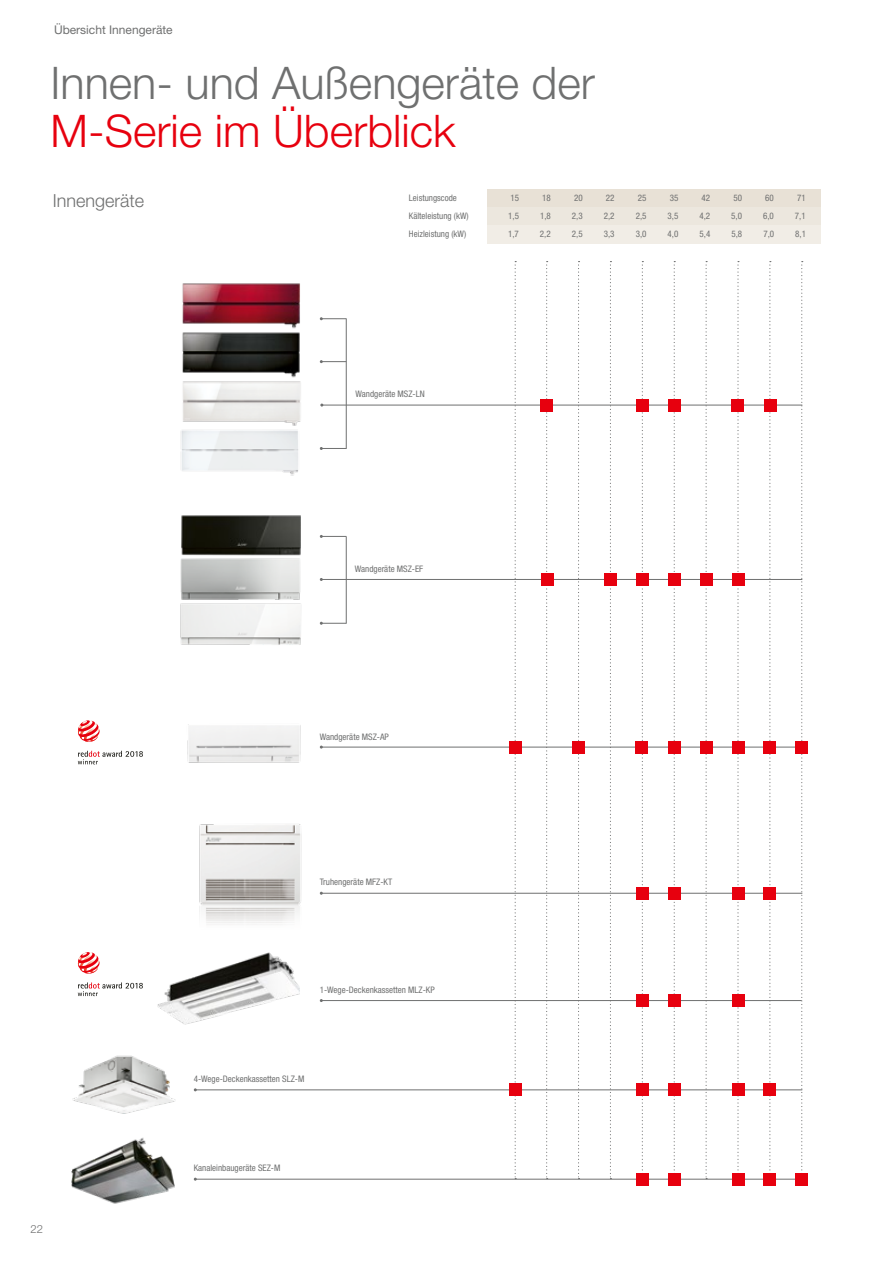
<style>
.page{position:relative;width:893px;height:1263px;background:#fff}
.page>*{position:absolute;margin:0;border:0;box-sizing:border-box;transform-origin:0 0}
.t1{font:300 45px "Helvetica Neue LT Pro";color:#6f7070}
.t2{font:300 45px "Helvetica Neue LT Pro";color:#e7000e}
.t3{font:300 18px "Helvetica Neue LT Pro";color:#6f7070}
.t4{font:12px "Helvetica Neue LT Pro";color:#6f7070}
.t5{font:300 11.25px "Helvetica Neue LT Pro";color:#6f7070}
.t6{font:condensed 9px "Helvetica Neue LT Pro";color:#6f7070}
</style>
<div class="page">
<img style="left:157px;top:952px;width:143px;height:73px">
<img style="left:187px;top:724px;width:114px;height:39px">
<img style="left:181px;top:515px;width:119px;height:41px">
<svg style="left:578px;top:261px;width:1px;height:918px"></svg>
<svg style="left:546px;top:261px;width:2px;height:918px"></svg>
<svg style="left:610px;top:261px;width:1px;height:918px"></svg>
<svg style="left:642px;top:261px;width:1px;height:910px"></svg>
<svg style="left:674px;top:261px;width:1px;height:910px"></svg>
<svg style="left:705px;top:261px;width:2px;height:918px"></svg>
<svg style="left:737px;top:261px;width:2px;height:910px"></svg>
<svg style="left:769px;top:261px;width:2px;height:910px"></svg>
<svg style="left:801px;top:261px;width:2px;height:910px"></svg>
<svg style="left:515px;top:261px;width:1px;height:918px"></svg>
<hr style="left:195px;top:1179px;width:607px;height:1px;background:#6f7070">
<div style="left:636px;top:1173px;width:13px;height:12px;background:#e7000e"></div>
<div style="left:668px;top:1173px;width:13px;height:12px;background:#e7000e"></div>
<div style="left:764px;top:1173px;width:12px;height:12px;background:#e7000e"></div>
<div style="left:795px;top:1173px;width:13px;height:12px;background:#e7000e"></div>
<div style="left:732px;top:1173px;width:12px;height:12px;background:#e7000e"></div>
<hr style="left:321px;top:579px;width:481px;height:1px;background:#6f7070">
<svg style="left:320px;top:535px;width:26px;height:3px"></svg>
<svg style="left:320px;top:622px;width:26px;height:3px"></svg>
<hr style="left:346px;top:536px;width:1px;height:88px;background:#6f7070">
<div style="left:604px;top:573px;width:13px;height:13px;background:#e7000e"></div>
<svg style="left:320px;top:360px;width:26px;height:3px"></svg>
<svg style="left:320px;top:447px;width:26px;height:3px"></svg>
<hr style="left:346px;top:318px;width:1px;height:131px;background:#6f7070">
<div style="left:636px;top:573px;width:13px;height:13px;background:#e7000e"></div>
<div style="left:668px;top:573px;width:13px;height:13px;background:#e7000e"></div>
<div style="left:700px;top:573px;width:12px;height:13px;background:#e7000e"></div>
<div style="left:732px;top:573px;width:12px;height:13px;background:#e7000e"></div>
<hr style="left:321px;top:747px;width:481px;height:1px;background:#6f7070">
<div style="left:572px;top:741px;width:13px;height:13px;background:#e7000e"></div>
<div style="left:541px;top:573px;width:13px;height:13px;background:#e7000e"></div>
<div style="left:635px;top:741px;width:13px;height:13px;background:#e7000e"></div>
<div style="left:509px;top:741px;width:13px;height:13px;background:#e7000e"></div>
<div style="left:700px;top:741px;width:12px;height:13px;background:#e7000e"></div>
<hr style="left:321px;top:1000px;width:480px;height:1px;background:#6f7070">
<div style="left:636px;top:994px;width:13px;height:13px;background:#e7000e"></div>
<div style="left:668px;top:994px;width:13px;height:13px;background:#e7000e"></div>
<div style="left:732px;top:994px;width:12px;height:13px;background:#e7000e"></div>
<hr style="left:195px;top:1089px;width:607px;height:1px;background:#6f7070">
<div style="left:636px;top:1083px;width:13px;height:13px;background:#e7000e"></div>
<div style="left:509px;top:1083px;width:13px;height:13px;background:#e7000e"></div>
<div style="left:668px;top:1083px;width:13px;height:13px;background:#e7000e"></div>
<div style="left:732px;top:1083px;width:12px;height:13px;background:#e7000e"></div>
<hr style="left:321px;top:893px;width:481px;height:1px;background:#6f7070">
<div style="left:636px;top:887px;width:13px;height:12px;background:#e7000e"></div>
<div style="left:668px;top:887px;width:13px;height:12px;background:#e7000e"></div>
<div style="left:732px;top:887px;width:12px;height:12px;background:#e7000e"></div>
<div style="left:764px;top:887px;width:12px;height:12px;background:#e7000e"></div>
<div style="left:732px;top:741px;width:12px;height:13px;background:#e7000e"></div>
<div style="left:764px;top:741px;width:12px;height:13px;background:#e7000e"></div>
<div style="left:795px;top:741px;width:13px;height:13px;background:#e7000e"></div>
<img style="left:199px;top:824px;width:103px;height:99px">
<div style="left:764px;top:1083px;width:12px;height:13px;background:#e7000e"></div>
<svg style="left:320px;top:317px;width:26px;height:3px"></svg>
<hr style="left:322px;top:405px;width:480px;height:1px;background:#6f7070">
<img style="left:182px;top:283px;width:118px;height:32px">
<img style="left:182px;top:315px;width:118px;height:49px">
<img style="left:182px;top:364px;width:119px;height:49px">
<img style="left:180px;top:413px;width:121px;height:63px">
<img style="left:180px;top:558px;width:121px;height:87px">
<div style="left:636px;top:399px;width:13px;height:12px;background:#e7000e"></div>
<div style="left:540px;top:399px;width:13px;height:12px;background:#e7000e"></div>
<div style="left:732px;top:399px;width:12px;height:12px;background:#e7000e"></div>
<div style="left:668px;top:399px;width:13px;height:12px;background:#e7000e"></div>
<div style="left:764px;top:399px;width:12px;height:12px;background:#e7000e"></div>
<div style="left:668px;top:741px;width:13px;height:13px;background:#e7000e"></div>
<img style="left:71px;top:1137px;width:104px;height:67px">
<img style="left:73px;top:1055px;width:102px;height:59px">
<div style="left:487px;top:189px;width:334px;height:18px;background:#e8e1d6"></div>
<div style="left:487px;top:207px;width:334px;height:18px;background:#ece7de"></div>
<div style="left:487px;top:225px;width:334px;height:18px;background:#f1ede6"></div>
<svg style="left:78px;top:952px;width:22px;height:22px"></svg>
<svg style="left:78px;top:982px;width:65px;height:14px"></svg>
<svg style="left:78px;top:720px;width:22px;height:22px"></svg>
<svg style="left:78px;top:751px;width:65px;height:13px"></svg>
<h3 class="t4" style="left:54px;top:23px;width:120px">Übersicht Innengeräte</h3>
<h1 class="t1" style="left:51px;top:55px;width:546px">Innen- und Außengeräte der</h1>
<h1 class="t2" style="left:51px;top:104px;width:407px">M-Serie im Überblick</h1>
<h2 class="t3" style="left:53px;top:190px;width:93px">Innengeräte</h2>
<p class="t6" style="left:409px;top:193px;width:49px">Leistungscode</p>
<p class="t6" style="left:409px;top:229px;width:59px">Heizleistung (kW)</p>
<p class="t6" style="left:409px;top:211px;width:61px">Kälteleistung (kW)</p>
<p class="t6" style="left:510px;top:193px;width:10px">15</p>
<p class="t6" style="left:542px;top:193px;width:10px">18</p>
<p class="t6" style="left:574px;top:193px;width:10px">20</p>
<p class="t6" style="left:606px;top:193px;width:10px">22</p>
<p class="t6" style="left:638px;top:193px;width:10px">25</p>
<p class="t6" style="left:670px;top:193px;width:10px">35</p>
<p class="t6" style="left:701px;top:193px;width:10px">42</p>
<p class="t6" style="left:733px;top:193px;width:10px">50</p>
<p class="t6" style="left:765px;top:193px;width:10px">60</p>
<p class="t6" style="left:797px;top:193px;width:10px">71</p>
<p class="t6" style="left:508px;top:211px;width:12px">1,5</p>
<p class="t6" style="left:540px;top:211px;width:12px">1,8</p>
<p class="t6" style="left:572px;top:211px;width:12px">2,3</p>
<p class="t6" style="left:604px;top:211px;width:12px">2,2</p>
<p class="t6" style="left:636px;top:211px;width:12px">2,5</p>
<p class="t6" style="left:667px;top:211px;width:12px">3,5</p>
<p class="t6" style="left:699px;top:211px;width:12px">4,2</p>
<p class="t6" style="left:731px;top:211px;width:12px">5,0</p>
<p class="t6" style="left:763px;top:211px;width:12px">6,0</p>
<p class="t6" style="left:795px;top:211px;width:12px">7,1</p>
<p class="t6" style="left:508px;top:229px;width:12px">1,7</p>
<p class="t6" style="left:540px;top:229px;width:12px">2,2</p>
<p class="t6" style="left:572px;top:229px;width:12px">2,5</p>
<p class="t6" style="left:604px;top:229px;width:12px">3,3</p>
<p class="t6" style="left:636px;top:229px;width:12px">3,0</p>
<p class="t6" style="left:668px;top:229px;width:12px">4,0</p>
<p class="t6" style="left:700px;top:229px;width:12px">5,4</p>
<p class="t6" style="left:731px;top:229px;width:12px">5,8</p>
<p class="t6" style="left:763px;top:229px;width:12px">7,0</p>
<p class="t6" style="left:795px;top:229px;width:12px">8,1</p>
<p class="t6" style="left:356px;top:389px;width:71px">Wandgeräte MSZ-LN</p>
<p class="t5" style="left:30px;top:1222px;width:14px">22</p>
<p class="t6" style="left:355px;top:563px;width:70px">Wandgeräte MSZ-EF</p>
<p class="t6" style="left:320px;top:731px;width:71px">Wandgeräte MSZ-AP</p>
<p class="t6" style="left:320px;top:877px;width:74px">Truhengeräte MFZ-KT</p>
<p class="t6" style="left:320px;top:984px;width:116px">1-Wege-Deckenkassetten MLZ-KP</p>
<p class="t6" style="left:194px;top:1073px;width:112px">4-Wege-Deckenkassetten SLZ-M</p>
<p class="t6" style="left:194px;top:1163px;width:88px">Kanaleinbaugeräte SEZ-M</p>
</div>
